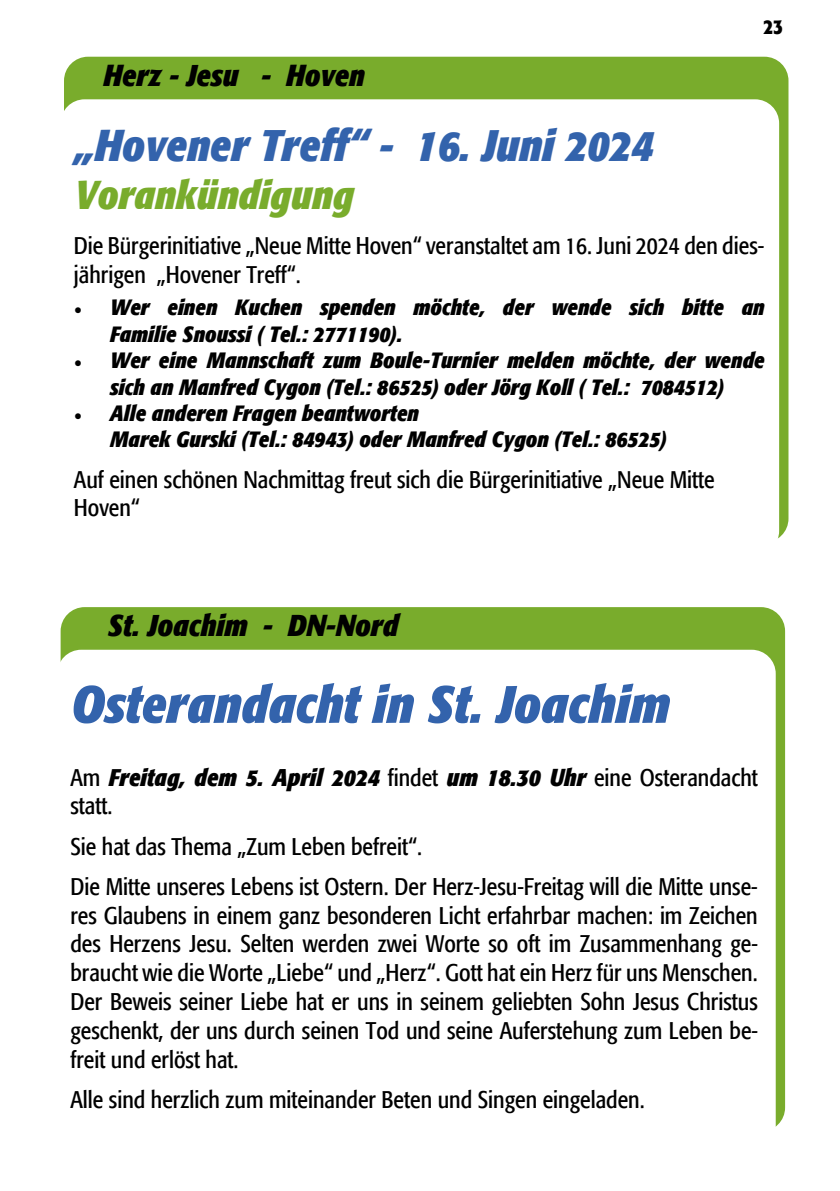
<style>
.page{position:relative;width:840px;height:1191px;background:#fff}
.page>*{position:absolute;margin:0;border:0;box-sizing:border-box;transform-origin:0 0}
.t1{font:italic 700 52px "Formata Condensed BQ";color:#3363ac}
.t2{font:italic 700 44px "Formata Condensed BQ";color:#3363ac}
.t3{font:italic 700 40px "Formata Condensed BQ";color:#79ac2c}
.t4{font:italic 700 30px "Formata Condensed BQ";color:#000}
.t5{font:24px/28.8px "Formata Condensed BQ";color:#000}
.t6{font:italic 700 24px/28.8px "Formata Condensed BQ";color:#000}
.t7{font:italic 700 22px/26.4px "Formata Condensed BQ";color:#000}
.t8{font:700 20px "Formata";color:#000;scale:.85 1}
.s1{font-family:"Minion Pro";font-weight:400;font-style:normal}
.s2{font-weight:400;font-style:normal}
</style>
<div class="page">
<div style="left:64px;top:57px;width:724px;height:485px;background:#79ac2c;border-radius:24px"></div>
<div style="left:61px;top:99px;width:717px;height:456px;background:#fff;border-radius:24px"></div>
<div style="left:61px;top:607px;width:723px;height:524px;background:#79ac2c;border-radius:24px"></div>
<div style="left:57px;top:649px;width:718px;height:512px;background:#fff;border-radius:24px"></div>
<p class="t4" style="left:103px;top:57px;width:263px">Herz - Jesu - Hoven</p>
<p class="t8" style="left:763px;top:15px;width:25px">23</p>
<h2 class="t2" style="left:74px;top:118px;width:580px">„Hovener Treff“ - 16. Juni 2024</h2>
<h3 class="t3" style="left:74px;top:170px;width:281px">Vorankündigung</h3>
<p class="t5" style="left:74px;top:232px;width:691px">Die Bürgerinitiative „Neue Mitte Hoven“ veranstaltet am 16. Juni 2024 den dies&shy;jährigen „Hovener Treff“.</p>
<p class="t7" style="left:110px;top:294px;width:655px;text-indent:-36px"><span class="s1">•</span> Wer einen Kuchen spenden möchte, der wende sich bitte an<br>Familie Snoussi ( Tel.: 2771190).</p>
<p class="t7" style="left:74px;top:347px;width:691px;text-align:center"><span class="s1">•</span> Wer eine Mannschaft zum Boule-Turnier melden möchte, der wende sich an Manfred Cygon (Tel.: 86525) oder Jörg Koll ( Tel.: 7084512)</p>
<p class="t7" style="left:110px;top:400px;width:558px;text-indent:-36px"><span class="s1">•</span> Alle anderen Fragen beantworten<br>Marek Gurski (Tel.: 84943) oder Manfred Cygon (Tel.: 86525)</p>
<p class="t5" style="left:74px;top:465px;width:642px">Auf einen schönen Nachmittag freut sich die Bürgerinitiative „Neue Mitte<br>Hoven“</p>
<p class="t4" style="left:107px;top:607px;width:292px">St. Joachim - DN-Nord</p>
<h1 class="t1" style="left:70px;top:672px;width:600px">Osterandacht in St. Joachim</h1>
<p class="t6" style="left:70px;top:762px;width:688px"><span class="s2">Am</span> Freitag, dem 5. April 2024 <span class="s2">findet</span> um 18.30 Uhr <span class="s2">eine Osterandacht statt.</span></p>
<p class="t5" style="left:70px;top:826px;width:688px;line-height:40.2px">Sie hat das Thema „Zum Leben befreit“.<br>Die Mitte unseres Lebens ist Ostern. Der Herz-Jesu-Freitag will die Mitte unse-</p>
<p class="t5" style="left:70px;top:901px;width:688px;text-align:justify">res Glaubens in einem ganz besonderen Licht erfahrbar machen: im Zeichen des Herzens Jesu. Selten werden zwei Worte so oft im Zusammenhang ge&shy;braucht wie die Worte „Liebe“ und „Herz“. Gott hat ein Herz für uns Menschen.<br>Der Beweis seiner Liebe hat er uns in seinem geliebten Sohn Jesus Christus geschenkt, der uns durch seinen Tod und seine Auferstehung zum Leben be&shy;freit und erlöst hat.</p>
<p class="t5" style="left:70px;top:1085px;width:575px">Alle sind herzlich zum miteinander Beten und Singen eingeladen.</p>
</div>
